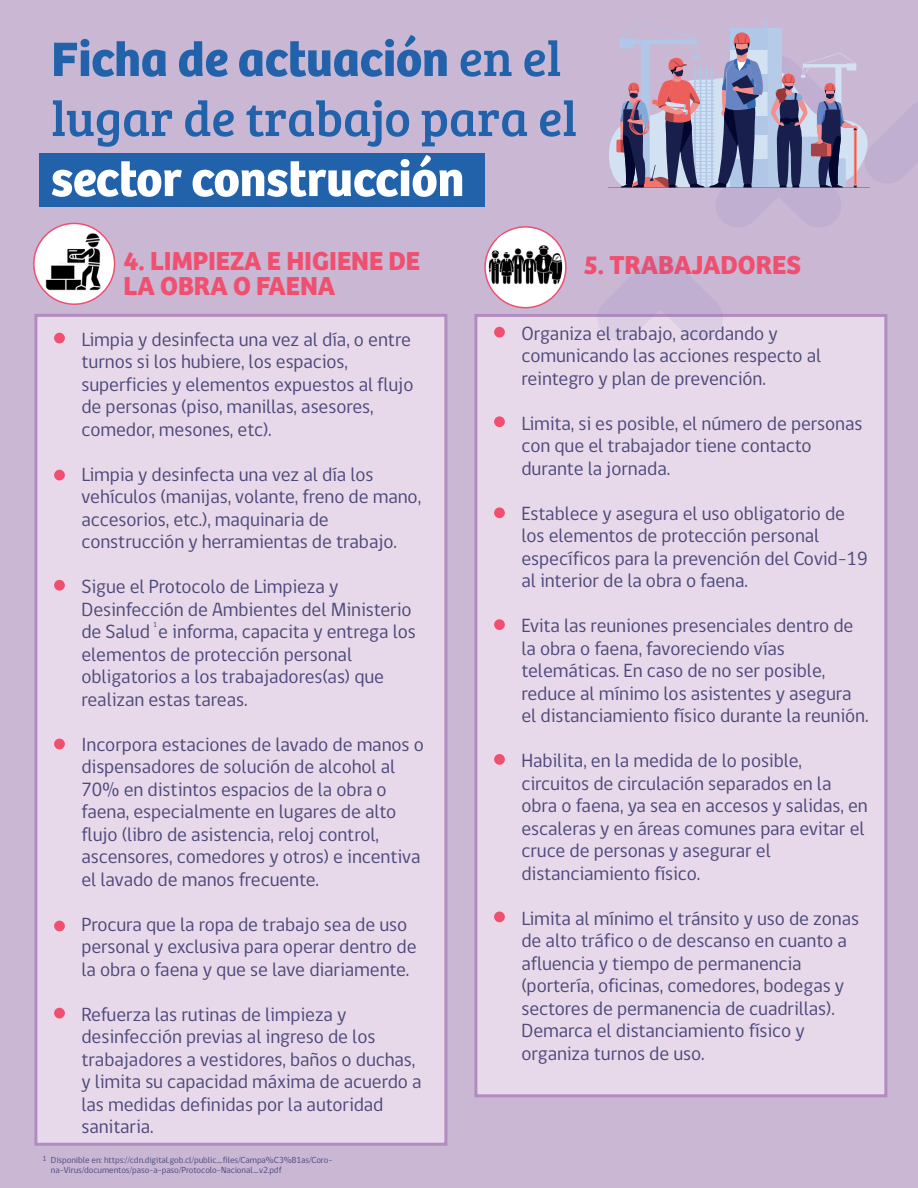
<style>
.page{position:relative;width:918px;height:1188px;background:#c9b7d4}
.page>*{position:absolute;margin:0;border:0;box-sizing:border-box;transform-origin:0 0}
.t1{font:700 50.1px "Bree";letter-spacing:-.005em;color:#2162aa}
.t2{font:50.1px "Bree Serif";letter-spacing:-.005em;color:#2162aa}
.t3{font:700 50.1px "Bree";letter-spacing:-.005em;color:#fff}
.t4{font:700 27px "Bree";letter-spacing:-.005em;color:#f04f6f}
.t5{font:19.5px/22.5px "gob CL";letter-spacing:-.005em;color:#4c497b}
.t6{font:9px/10.5px "gob CL";letter-spacing:-.005em;color:#4c497b}
.t7{font:7.5px "gob CL";color:#4c497b}
.s1{font-family:"Bree Serif";font-weight:400}
</style>
<div class="page">
<div style="left:474px;top:314px;width:413px;height:783px;background:#e7d9e9;border:3px solid #b28cc0"></div>
<svg style="left:485px;top:227px;width:81px;height:81px"></svg>
<div style="left:484px;top:226px;width:83px;height:82px;border:2px solid #f04f6f;border-radius:50%"></div>
<img style="left:489px;top:231px;width:73px;height:62px">
<svg style="left:497px;top:226px;width:56px;height:14px"></svg>
<svg style="left:597px;top:254px;width:128px;height:86px"></svg>
<div style="left:34px;top:314px;width:413px;height:832px;background:#e7d9e9;border:3px solid #b28cc0"></div>
<div style="left:54px;top:470px;width:11px;height:10px;background:#f04f6f;border-radius:50%"></div>
<div style="left:54px;top:580px;width:11px;height:11px;background:#f04f6f;border-radius:50%"></div>
<div style="left:54px;top:739px;width:11px;height:10px;background:#f04f6f;border-radius:50%"></div>
<div style="left:54px;top:921px;width:11px;height:10px;background:#f04f6f;border-radius:50%"></div>
<div style="left:54px;top:1008px;width:11px;height:10px;background:#f04f6f;border-radius:50%"></div>
<div style="left:54px;top:333px;width:11px;height:10px;background:#f04f6f;border-radius:50%"></div>
<div style="left:494px;top:416px;width:11px;height:11px;background:#f04f6f;border-radius:50%"></div>
<div style="left:494px;top:619px;width:11px;height:11px;background:#f04f6f;border-radius:50%"></div>
<div style="left:494px;top:912px;width:11px;height:10px;background:#f04f6f;border-radius:50%"></div>
<div style="left:494px;top:754px;width:11px;height:11px;background:#f04f6f;border-radius:50%"></div>
<div style="left:494px;top:507px;width:11px;height:11px;background:#f04f6f;border-radius:50%"></div>
<div style="left:494px;top:327px;width:11px;height:11px;background:#f04f6f;border-radius:50%"></div>
<div style="left:40px;top:153px;width:445px;height:53px;background:#2162aa"></div>
<svg style="left:34px;top:223px;width:81px;height:81px"></svg>
<div style="left:33px;top:223px;width:82px;height:82px;border:2px solid #f04f6f;border-radius:50%"></div>
<img style="left:36px;top:225px;width:75px;height:74px">
<svg style="left:600px;top:20px;width:318px;height:210px"></svg>
<h1 class="t1" style="left:51px;top:29px;width:512px">Ficha de actuación <span class="s1">en el</span></h1>
<h1 class="t2" style="left:51px;top:82px;width:527px">lugar de trabajo para el</h1>
<h1 class="t3" style="left:51px;top:149px;width:415px">sector construcción</h1>
<h2 class="t4" style="left:124px;top:244px;width:298px">4. LIMPIEZA E HIGIENE DE</h2>
<h2 class="t4" style="left:584px;top:249px;width:219px">5. TRABAJADORES</h2>
<h2 class="t4" style="left:124px;top:270px;width:213px">LA OBRA O FAENA</h2>
<p class="t5" style="left:81px;top:328px;width:334px">Limpia y desinfecta una vez al día, o entre turnos si los hubiere, los espacios, superficies y elementos expuestos al flujo de personas (piso, manillas, asesores, comedor, mesones, etc).</p>
<p class="t5" style="left:81px;top:463px;width:341px">Limpia y desinfecta una vez al día los vehículos (manijas, volante, freno de mano, accesorios, etc.), maquinaria de construcción y herramientas de trabajo.</p>
<p class="t5" style="left:81px;top:576px;width:336px">Sigue el Protocolo de Limpieza y Desinfección de Ambientes del Ministerio de Salud e informa, capacita y entrega los elementos de protección personal obligatorios a los trabajadores(as) que realizan estas tareas.</p>
<p class="t5" style="left:81px;top:733px;width:344px">Incorpora estaciones de lavado de manos o dispensadores de solución de alcohol al 70% en distintos espacios de la obra o faena, especialmente en lugares de alto flujo (libro de asistencia, reloj control, ascensores, comedores y otros) e incentiva el lavado de manos frecuente.</p>
<p class="t5" style="left:81px;top:913px;width:337px">Procura que la ropa de trabajo sea de uso personal y exclusiva para operar dentro de la obra o faena y que se lave diariamente.</p>
<p class="t5" style="left:81px;top:1003px;width:342px">Refuerza las rutinas de limpieza y desinfección previas al ingreso de los trabajadores a vestidores, baños o duchas, y limita su capacidad máxima de acuerdo a las medidas definidas por la autoridad sanitaria.</p>
<p class="t5" style="left:521px;top:322px;width:301px">Organiza el trabajo, acordando y comunicando las acciones respecto al reintegro y plan de prevención.</p>
<p class="t5" style="left:521px;top:412px;width:342px">Limita, si es posible, el número de personas con que el trabajador tiene contacto durante la jornada.</p>
<p class="t5" style="left:521px;top:502px;width:348px">Establece y asegura el uso obligatorio de los elementos de protección personal específicos para la prevención del Covid-19 al interior de la obra o faena.</p>
<p class="t5" style="left:521px;top:615px;width:349px">Evita las reuniones presenciales dentro de la obra o faena, favoreciendo vías telemáticas. En caso de no ser posible, reduce al mínimo los asistentes y asegura el distanciamiento físico durante la reunión.</p>
<p class="t5" style="left:521px;top:750px;width:348px">Habilita, en la medida de lo posible, circuitos de circulación separados en la obra o faena, ya sea en accesos y salidas, en escaleras y en áreas comunes para evitar el cruce de personas y asegurar el distanciamiento físico.</p>
<p class="t5" style="left:521px;top:907px;width:339px">Limita al mínimo el tránsito y uso de zonas de alto tráfico o de descanso en cuanto a afluencia y tiempo de permanencia (portería, oficinas, comedores, bodegas y sectores de permanencia de cuadrillas).<br>Demarca el distanciamiento físico y organiza turnos de uso.</p>
<p class="t7" style="left:153px;top:620px;width:6px">1</p>
<p class="t6" style="left:51px;top:1154px;width:283px">Disponible en: https://cdn.digital.gob.cl/public_files/Campa%C3%B1as/Coro&shy;na-Virus/documentos/paso-a-paso/Protocolo-Nacional_v2.pdf</p>
<p class="t7" style="left:42px;top:1154px;width:6px">1</p>
</div>
